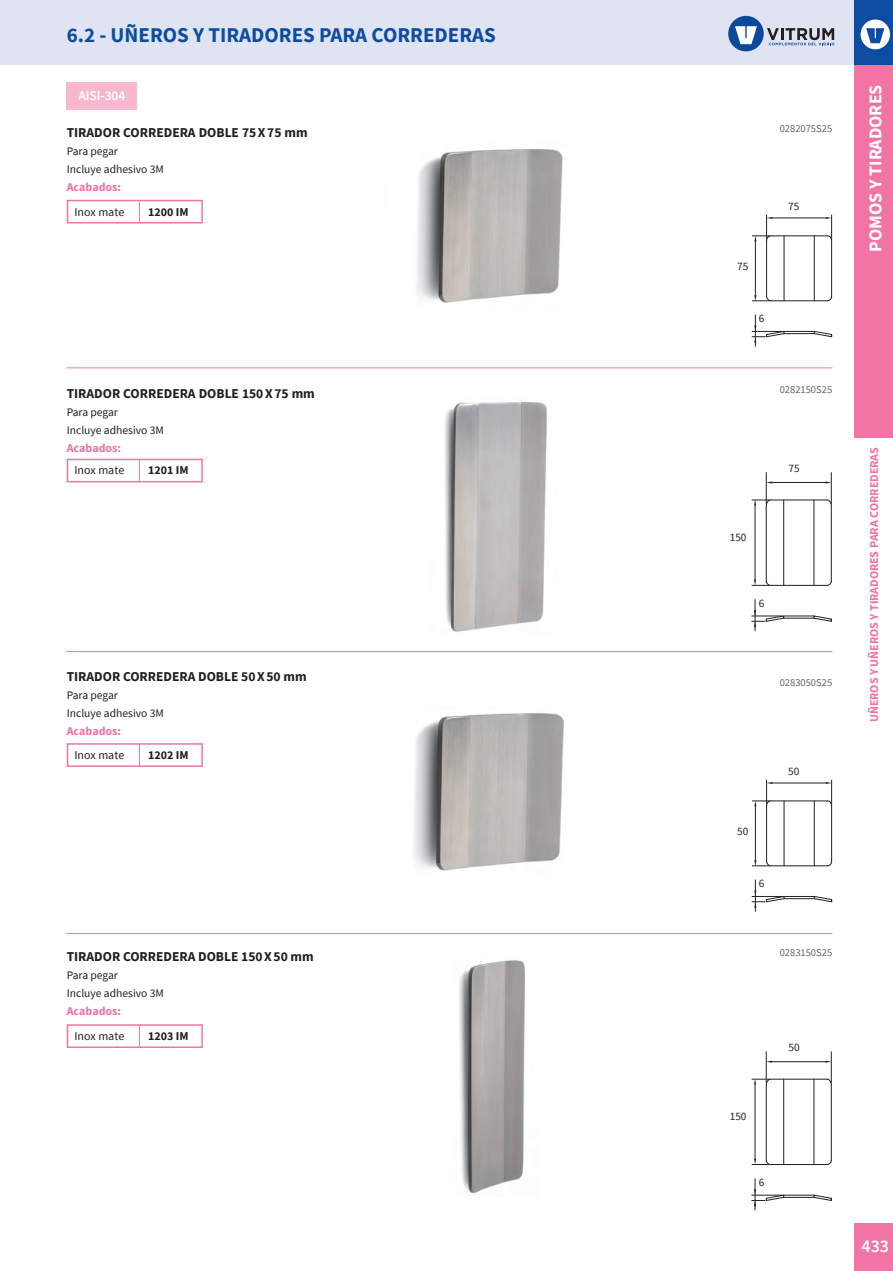
<style>
.page{position:relative;width:893px;height:1271px;background:#fff}
.page>*{position:absolute;margin:0;border:0;box-sizing:border-box;transform-origin:0 0}
.t1{font:700 21px "Source Sans Pro";color:#0d4da1}
.t2{font:700 18px "Source Sans Pro";color:#fff}
.t3{font:600 18px "Source Sans Pro";color:#fff}
.t4{font:700 13.5px "Source Sans Pro";color:#231f20}
.t5{font:600 13.5px "Source Sans Pro";letter-spacing:-.01em;color:#fff}
.t6{font:700 12px "Source Sans Pro";letter-spacing:-.01em;color:#f174a4}
.t7{font:12px "Source Sans Pro";color:#231f20}
.t8{font:700 12px "Source Sans Pro";color:#231f20}
.t9{font:11.55px/18px "Source Sans Pro";color:#231f20}
.t10{font:11.25px "Source Sans Pro";color:#231f20}
.t11{font:10.5px "Source Sans Pro";color:#636366}
</style>
<div class="page">
<div style="left:854px;top:0;width:39px;height:438px;background:#f174a4"></div>
<div style="left:854px;top:1222px;width:39px;height:48px;background:#f174a4"></div>
<div style="left:0;top:0;width:854px;height:64px;background:#e0e4f2"></div>
<div style="left:854px;top:0;width:39px;height:64px;background:#0d4da1"></div>
<hr style="left:854px;top:64px;width:39px;height:1px;background:#0d4d9a">
<svg style="left:860px;top:19px;width:30px;height:30px"></svg>
<hr style="left:67px;top:367px;width:765px;height:1px;background:#f174a4">
<hr style="left:67px;top:651px;width:765px;height:1px;background:#f174a4">
<hr style="left:67px;top:933px;width:765px;height:1px;background:#f174a4">
<div style="left:67px;top:200px;width:136px;height:23px;border:2px solid #f174a4"></div>
<svg style="left:139px;top:200px;width:1px;height:23px"></svg>
<div style="left:67px;top:458px;width:136px;height:24px;border:2px solid #f174a4"></div>
<svg style="left:139px;top:459px;width:1px;height:23px"></svg>
<div style="left:67px;top:743px;width:136px;height:23px;border:2px solid #f174a4"></div>
<svg style="left:139px;top:743px;width:1px;height:23px"></svg>
<div style="left:67px;top:1024px;width:136px;height:23px;border:2px solid #f174a4"></div>
<svg style="left:139px;top:1024px;width:1px;height:23px"></svg>
<div style="left:67px;top:82px;width:70px;height:27px;background:#f7b8ce"></div>
<img style="left:414px;top:713px;width:150px;height:158px">
<hr style="left:766px;top:805px;width:1px;height:56px;background:#231f20">
<hr style="left:771px;top:865px;width:56px;height:1px;background:#231f20">
<hr style="left:784px;top:800px;width:1px;height:65px;background:#231f20">
<hr style="left:771px;top:800px;width:56px;height:1px;background:#231f20">
<hr style="left:814px;top:800px;width:1px;height:65px;background:#231f20">
<hr style="left:831px;top:805px;width:1px;height:56px;background:#231f20">
<svg style="left:814px;top:896px;width:18px;height:6px"></svg>
<hr style="left:784px;top:898px;width:30px;height:1px;background:#231f20">
<hr style="left:784px;top:896px;width:30px;height:1px;background:#231f20">
<hr style="left:772px;top:782px;width:54px;height:1px;background:#231f20">
<svg style="left:826px;top:780px;width:6px;height:25px"></svg>
<hr style="left:755px;top:806px;width:1px;height:55px;background:#231f20">
<svg style="left:752px;top:780px;width:20px;height:26px"></svg>
<svg style="left:752px;top:860px;width:19px;height:6px"></svg>
<hr style="left:755px;top:879px;width:1px;height:32px;background:#231f20">
<svg style="left:752px;top:890px;width:32px;height:17px"></svg>
<img style="left:459px;top:960px;width:66px;height:234px">
<hr style="left:766px;top:1084px;width:1px;height:76px;background:#231f20">
<hr style="left:771px;top:1164px;width:56px;height:1px;background:#231f20">
<hr style="left:783px;top:1078px;width:1px;height:86px;background:#231f20">
<hr style="left:771px;top:1078px;width:56px;height:1px;background:#231f20">
<hr style="left:814px;top:1078px;width:1px;height:86px;background:#231f20">
<hr style="left:831px;top:1084px;width:1px;height:76px;background:#231f20">
<svg style="left:826px;top:1078px;width:6px;height:7px"></svg>
<svg style="left:813px;top:1194px;width:19px;height:6px"></svg>
<hr style="left:784px;top:1196px;width:30px;height:1px;background:#231f20">
<hr style="left:784px;top:1194px;width:30px;height:1px;background:#231f20">
<hr style="left:766px;top:1051px;width:1px;height:31px;background:#231f20">
<hr style="left:831px;top:1051px;width:1px;height:31px;background:#231f20">
<hr style="left:772px;top:1061px;width:53px;height:1px;background:#231f20">
<hr style="left:755px;top:1084px;width:1px;height:75px;background:#231f20">
<svg style="left:752px;top:1078px;width:19px;height:7px"></svg>
<svg style="left:752px;top:1158px;width:19px;height:7px"></svg>
<hr style="left:755px;top:1178px;width:1px;height:31px;background:#231f20">
<svg style="left:752px;top:1188px;width:32px;height:18px"></svg>
<img style="left:417px;top:149px;width:146px;height:154px">
<hr style="left:766px;top:240px;width:1px;height:56px;background:#231f20">
<hr style="left:771px;top:300px;width:56px;height:1px;background:#231f20">
<hr style="left:784px;top:236px;width:1px;height:65px;background:#231f20">
<hr style="left:771px;top:235px;width:56px;height:1px;background:#231f20">
<hr style="left:814px;top:236px;width:1px;height:65px;background:#231f20">
<hr style="left:831px;top:240px;width:1px;height:56px;background:#231f20">
<svg style="left:814px;top:331px;width:18px;height:6px"></svg>
<hr style="left:784px;top:333px;width:30px;height:1px;background:#231f20">
<hr style="left:784px;top:331px;width:30px;height:1px;background:#231f20">
<hr style="left:772px;top:218px;width:54px;height:1px;background:#231f20">
<svg style="left:826px;top:215px;width:6px;height:26px"></svg>
<hr style="left:755px;top:241px;width:1px;height:56px;background:#231f20">
<svg style="left:752px;top:215px;width:20px;height:26px"></svg>
<svg style="left:752px;top:295px;width:19px;height:6px"></svg>
<hr style="left:755px;top:315px;width:1px;height:31px;background:#231f20">
<svg style="left:752px;top:325px;width:32px;height:17px"></svg>
<img style="left:445px;top:401px;width:102px;height:231px">
<hr style="left:766px;top:505px;width:1px;height:77px;background:#231f20">
<hr style="left:771px;top:585px;width:56px;height:1px;background:#231f20">
<hr style="left:783px;top:500px;width:1px;height:85px;background:#231f20">
<svg style="left:826px;top:580px;width:6px;height:6px"></svg>
<hr style="left:771px;top:499px;width:56px;height:1px;background:#231f20">
<hr style="left:814px;top:500px;width:1px;height:85px;background:#231f20">
<hr style="left:831px;top:505px;width:1px;height:76px;background:#231f20">
<svg style="left:826px;top:499px;width:6px;height:7px"></svg>
<svg style="left:813px;top:615px;width:19px;height:6px"></svg>
<hr style="left:784px;top:618px;width:30px;height:1px;background:#231f20">
<hr style="left:784px;top:615px;width:30px;height:1px;background:#231f20">
<hr style="left:766px;top:472px;width:1px;height:31px;background:#231f20">
<hr style="left:831px;top:472px;width:1px;height:31px;background:#231f20">
<hr style="left:772px;top:482px;width:53px;height:1px;background:#231f20">
<hr style="left:755px;top:505px;width:1px;height:75px;background:#231f20">
<svg style="left:752px;top:499px;width:19px;height:7px"></svg>
<svg style="left:752px;top:579px;width:19px;height:7px"></svg>
<hr style="left:755px;top:599px;width:1px;height:31px;background:#231f20">
<svg style="left:752px;top:610px;width:32px;height:17px"></svg>
<svg style="left:767px;top:28px;width:67px;height:17px"></svg>
<div style="left:728px;top:16px;width:36px;height:36px;background:#0d499a;border-radius:50%"></div>
<svg style="left:735px;top:26px;width:22px;height:18px"></svg>
<h1 class="t1" style="left:67px;top:21px;width:431px">6.2 - UÑEROS Y TIRADORES PARA CORREDERAS</h1>
<p class="t5" style="left:78px;top:87px;width:48px">AISI-304</p>
<p class="t4" style="left:67px;top:123px;width:242px">TIRADOR CORREDERA DOBLE 75 X 75 mm</p>
<p class="t9" style="left:67px;top:141px;width:99px">Para pegar<br>Incluye adhesivo 3M</p>
<p class="t6" style="left:67px;top:179px;width:56px">Acabados:</p>
<p class="t7" style="left:74px;top:204px;width:51px">Inox mate</p>
<p class="t8" style="left:148px;top:204px;width:42px">1200 IM</p>
<p class="t4" style="left:67px;top:384px;width:250px">TIRADOR CORREDERA DOBLE 150 X 75 mm</p>
<p class="t9" style="left:67px;top:402px;width:99px">Para pegar<br>Incluye adhesivo 3M</p>
<p class="t6" style="left:67px;top:440px;width:56px">Acabados:</p>
<p class="t7" style="left:74px;top:462px;width:51px">Inox mate</p>
<p class="t8" style="left:148px;top:462px;width:42px">1201 IM</p>
<p class="t4" style="left:67px;top:668px;width:241px">TIRADOR CORREDERA DOBLE 50 X 50 mm</p>
<p class="t9" style="left:67px;top:686px;width:99px">Para pegar<br>Incluye adhesivo 3M</p>
<p class="t6" style="left:67px;top:723px;width:56px">Acabados:</p>
<p class="t7" style="left:74px;top:747px;width:51px">Inox mate</p>
<p class="t8" style="left:148px;top:747px;width:42px">1202 IM</p>
<p class="t4" style="left:67px;top:947px;width:248px">TIRADOR CORREDERA DOBLE 150 X 50 mm</p>
<p class="t9" style="left:67px;top:965px;width:99px">Para pegar<br>Incluye adhesivo 3M</p>
<p class="t6" style="left:67px;top:1002px;width:56px">Acabados:</p>
<p class="t7" style="left:74px;top:1028px;width:51px">Inox mate</p>
<p class="t8" style="left:148px;top:1028px;width:42px">1203 IM</p>
<p class="t11" style="left:780px;top:122px;width:54px">0282075S25</p>
<p class="t10" style="left:737px;top:259px;width:13px">75</p>
<p class="t10" style="left:759px;top:311px;width:7px">6</p>
<p class="t10" style="left:788px;top:198px;width:13px">75</p>
<p class="t11" style="left:780px;top:383px;width:54px">0282150S25</p>
<p class="t10" style="left:730px;top:529px;width:18px">150</p>
<p class="t10" style="left:759px;top:596px;width:7px">6</p>
<p class="t10" style="left:788px;top:460px;width:13px">75</p>
<p class="t11" style="left:780px;top:675px;width:54px">0283050S25</p>
<p class="t10" style="left:737px;top:824px;width:13px">50</p>
<p class="t10" style="left:759px;top:876px;width:7px">6</p>
<p class="t10" style="left:788px;top:763px;width:13px">50</p>
<p class="t11" style="left:780px;top:945px;width:54px">0283150S25</p>
<h2 class="t2" style="left:863px;top:252px;width:169px;rotate:-90deg">POMOS Y TIRADORES</h2>
<p class="t6" style="left:866px;top:722px;width:276px;rotate:-90deg">UÑEROS Y UÑEROS Y TIRADORES PARA CORREDERAS</p>
<p class="t10" style="left:730px;top:1108px;width:18px">150</p>
<p class="t10" style="left:759px;top:1174px;width:7px">6</p>
<p class="t10" style="left:788px;top:1039px;width:13px">50</p>
<h2 class="t3" style="left:861px;top:1233px;width:29px">433</h2>
</div>
